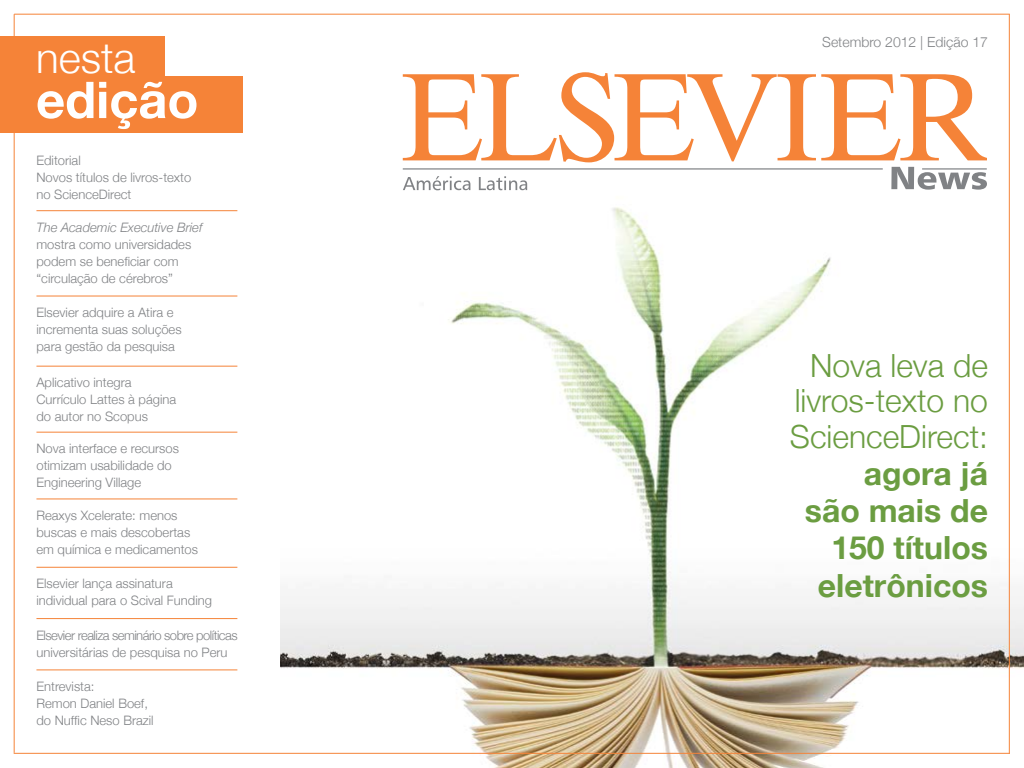
<style>
.page{position:relative;width:1024px;height:768px;background:#fff}
.page>*{position:absolute;margin:0;border:0;box-sizing:border-box;transform-origin:0 0}
.t1{font:700 50.7px "Helvetica Neue";color:#fff}
.t2{font:300 42.2px "Helvetica Neue";color:#fff}
.t3{font:300 31.9px/35.5px "Helvetica Neue";color:#6b9d41;text-align:justify}
.t4{font:700 31.9px/37.2px "Helvetica Neue";color:#6b9d41;text-align:right}
.t5{font:300 14px "Helvetica Neue";color:#808285}
.t6{font:300 13px/17px "Helvetica Neue";color:#808285}
.t7{font:300 13px/17px "Helvetica Neue";letter-spacing:-.04em;color:#808285}
.t8{font:italic 300 13px "Helvetica Neue";color:#808285}
</style>
<div class="page">
<img style="left:280px;top:165px;width:744px;height:603px">
<hr style="left:14px;top:14px;width:996px;height:1px;background:#f58338">
<hr style="left:14px;top:14px;width:1px;height:739px;background:#f58338">
<hr style="left:1009px;top:14px;width:1px;height:740px;background:#f58338">
<hr style="left:14px;top:753px;width:996px;height:1px;background:#f58338">
<div style="left:0;top:36px;width:164px;height:42px;background:#f58338"></div>
<div style="left:0;top:77px;width:243px;height:56px;background:#f58338"></div>
<hr style="left:36px;top:210px;width:201px;height:1px;background:#f58338">
<hr style="left:36px;top:296px;width:201px;height:1px;background:#f58338">
<hr style="left:36px;top:432px;width:201px;height:1px;background:#f58338">
<hr style="left:36px;top:498px;width:201px;height:1px;background:#f58338">
<hr style="left:36px;top:366px;width:201px;height:1px;background:#f58338">
<hr style="left:36px;top:567px;width:201px;height:1px;background:#f58338">
<hr style="left:36px;top:669px;width:201px;height:1px;background:#f58338">
<hr style="left:36px;top:618px;width:201px;height:1px;background:#f58338">
<svg style="left:403px;top:72px;width:584px;height:118px"></svg>
<h2 class="t2" style="left:36px;top:24px;width:101px">nesta</h2>
<h1 class="t1" style="left:36px;top:54px;width:164px">edição</h1>
<p class="t6" style="left:36px;top:151px;width:156px">Editorial<br>Novos títulos de livros-texto no ScienceDirect</p>
<p class="t8" style="left:36px;top:217px;width:167px">The Academic Executive Brief</p>
<p class="t6" style="left:36px;top:235px;width:156px">mostra como universidades podem se beneficiar com “circulação de cérebros”</p>
<p class="t6" style="left:36px;top:303px;width:147px">Elsevier adquire a Atira e incrementa suas soluções para gestão da pesquisa</p>
<p class="t6" style="left:36px;top:373px;width:141px">Aplicativo integra<br>Currículo Lattes à página do autor no Scopus</p>
<p class="t6" style="left:36px;top:439px;width:144px">Nova interface e recursos otimizam usabilidade do<br>Engineering Village</p>
<p class="t6" style="left:36px;top:506px;width:163px">Reaxys Xcelerate: menos buscas e mais descobertas em química e medicamentos</p>
<p class="t6" style="left:36px;top:575px;width:177px">Elsevier lança assinatura individual para o Scival Funding</p>
<p class="t7" style="left:36px;top:626px;width:203px">Elsevier realiza seminário sobre políticas universitárias de pesquisa no Peru</p>
<p class="t6" style="left:36px;top:677px;width:119px">Entrevista:<br>Remon Daniel Boef, do Nuffic Neso Brazil</p>
<p class="t5" style="left:822px;top:31px;width:167px">Setembro 2012 | Edição 17</p>
<h3 class="t3" style="left:790px;top:346px;width:200px;text-indent:20px">Nova leva de livros-texto no ScienceDirect:</h3>
<h3 class="t4" style="left:805px;top:453px;width:185px">agora já são mais de<br>150 títulos eletrônicos</h3>
</div>
